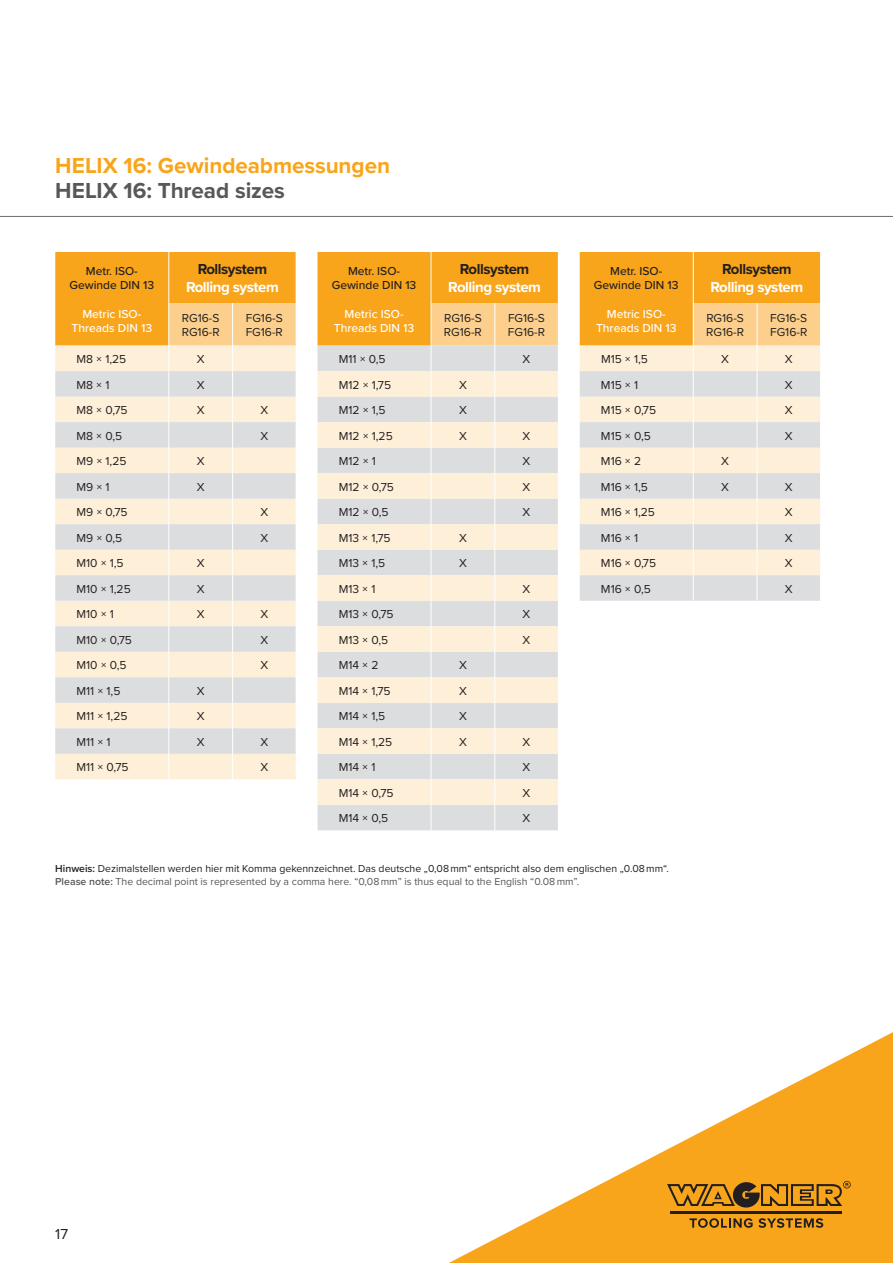
<style>
.page{position:relative;width:893px;height:1263px;background:#fff}
.page>*{position:absolute;margin:0;border:0;box-sizing:border-box;transform-origin:0 0}
.t1{font:700 22.5px "Proxima Nova";letter-spacing:-.005em;color:#f9a51b}
.t2{font:700 22.5px "Proxima Nova";letter-spacing:-.005em;color:#57585a}
.Tabellen_demi{font:700 15px/18px "Proxima Nova";letter-spacing:-.03em;color:#fff;text-align:center}
.t3{font:15px "Proxima Nova";color:#231f20}
.Tabellen_copy{font:12px/14.2px "Proxima Nova";color:#231f20}
.Tabellen_copy-2{font:500 12px/14.2px "Proxima Nova";color:#fff;text-align:center}
.Tabellen_copy-3{font:500 12px/14.2px "Proxima Nova";color:#231f20;text-align:center}
.Tabellen_demi-2{font:12px "Proxima Nova";color:#231f20}
.t4{font:10.5px "Proxima Nova";color:#231f20}
.t5{font:10.5px "Proxima Nova";color:#57585a}
.s1{color:#231f20}
.s2{font-weight:600}
</style>
<div class="page">
<svg style="left:449px;top:1032px;width:444px;height:231px"></svg>
<hr style="left:671px;top:1211px;width:171px;height:2px;background:#231f20">
<svg style="left:667px;top:1181px;width:184px;height:27px;background:#b1781c"></svg>
<svg style="left:689px;top:1218px;width:134px;height:10px"></svg>
<hr style="left:0;top:216px;width:893px;height:1px;background:#6c6d70">
<svg style="left:55px;top:252px;width:241px;height:527px;background:#f0ddbe"></svg>
<svg style="left:317px;top:252px;width:241px;height:578px;background:#eeddc1"></svg>
<svg style="left:580px;top:252px;width:241px;height:349px;background:#f0d7b0"></svg>
<hr style="left:820px;top:575px;width:2px;height:26px;background:#fff">
<p class="t1" style="left:55px;top:148px;width:336px">HELIX 16: Gewindeabmessungen</p>
<p class="t2" style="left:55px;top:174px;width:231px">HELIX 16: Thread sizes</p>
<p class="Tabellen_copy-3" style="left:70px;top:263px;width:86px">Metr. ISO-<br>Gewinde DIN 13</p>
<p class="Tabellen_copy-2" style="left:72px;top:306px;width:82px">Metric ISO-<br>Threads DIN 13</p>
<p class="Tabellen_demi" style="left:186px;top:260px;width:94px"><span class="s1">Rollsystem<br></span>Rolling system</p>
<p class="Tabellen_copy" style="left:182px;top:310px;width:39px">RG16-S<br>RG16-R</p>
<p class="Tabellen_copy" style="left:246px;top:310px;width:39px">FG16-S<br>FG16-R</p>
<p class="Tabellen_copy-3" style="left:332px;top:263px;width:86px">Metr. ISO-<br>Gewinde DIN 13</p>
<p class="Tabellen_copy-2" style="left:334px;top:306px;width:82px">Metric ISO-<br>Threads DIN 13</p>
<p class="Tabellen_demi" style="left:448px;top:260px;width:94px"><span class="s1">Rollsystem<br></span>Rolling system</p>
<p class="Tabellen_copy" style="left:444px;top:310px;width:39px">RG16-S<br>RG16-R</p>
<p class="Tabellen_copy" style="left:508px;top:310px;width:39px">FG16-S<br>FG16-R</p>
<p class="Tabellen_copy" style="left:77px;top:351px;width:51px">M8 × 1,25</p>
<p class="Tabellen_demi-2" style="left:197px;top:350px;width:9px">X</p>
<p class="Tabellen_copy" style="left:77px;top:377px;width:34px">M8 × 1</p>
<p class="Tabellen_demi-2" style="left:197px;top:376px;width:9px">X</p>
<p class="Tabellen_copy" style="left:77px;top:402px;width:53px">M8 × 0,75</p>
<p class="Tabellen_demi-2" style="left:197px;top:401px;width:9px">X</p>
<p class="Tabellen_demi-2" style="left:260px;top:401px;width:9px">X</p>
<p class="Tabellen_copy" style="left:77px;top:428px;width:47px">M8 × 0,5</p>
<p class="Tabellen_demi-2" style="left:260px;top:427px;width:9px">X</p>
<p class="Tabellen_copy" style="left:77px;top:453px;width:51px">M9 × 1,25</p>
<p class="Tabellen_demi-2" style="left:197px;top:452px;width:9px">X</p>
<p class="Tabellen_copy" style="left:77px;top:479px;width:35px">M9 × 1</p>
<p class="Tabellen_demi-2" style="left:197px;top:478px;width:9px">X</p>
<p class="Tabellen_copy" style="left:77px;top:504px;width:53px">M9 × 0,75</p>
<p class="Tabellen_demi-2" style="left:260px;top:503px;width:9px">X</p>
<p class="Tabellen_copy" style="left:77px;top:530px;width:47px">M9 × 0,5</p>
<p class="Tabellen_demi-2" style="left:260px;top:529px;width:9px">X</p>
<p class="Tabellen_copy" style="left:77px;top:555px;width:49px">M10 × 1,5</p>
<p class="Tabellen_demi-2" style="left:197px;top:554px;width:9px">X</p>
<p class="Tabellen_copy" style="left:77px;top:581px;width:56px">M10 × 1,25</p>
<p class="Tabellen_demi-2" style="left:197px;top:580px;width:9px">X</p>
<p class="Tabellen_copy" style="left:77px;top:607px;width:39px">M10 × 1</p>
<p class="Tabellen_demi-2" style="left:197px;top:605px;width:9px">X</p>
<p class="Tabellen_demi-2" style="left:260px;top:605px;width:9px">X</p>
<p class="Tabellen_copy" style="left:77px;top:632px;width:57px">M10 × 0,75</p>
<p class="Tabellen_demi-2" style="left:260px;top:631px;width:9px">X</p>
<p class="Tabellen_copy" style="left:77px;top:658px;width:52px">M10 × 0,5</p>
<p class="Tabellen_demi-2" style="left:260px;top:656px;width:9px">X</p>
<p class="Tabellen_copy" style="left:77px;top:683px;width:45px">M11 × 1,5</p>
<p class="Tabellen_demi-2" style="left:197px;top:682px;width:9px">X</p>
<p class="Tabellen_copy" style="left:77px;top:709px;width:52px">M11 × 1,25</p>
<p class="Tabellen_demi-2" style="left:197px;top:707px;width:9px">X</p>
<p class="Tabellen_copy" style="left:77px;top:734px;width:36px">M11 × 1</p>
<p class="Tabellen_demi-2" style="left:197px;top:733px;width:9px">X</p>
<p class="Tabellen_demi-2" style="left:260px;top:733px;width:9px">X</p>
<p class="Tabellen_copy" style="left:76px;top:760px;width:54px">M11 × 0,75</p>
<p class="Tabellen_demi-2" style="left:260px;top:758px;width:9px">X</p>
<p class="Tabellen_copy" style="left:339px;top:351px;width:48px">M11 × 0,5</p>
<p class="Tabellen_demi-2" style="left:523px;top:350px;width:9px">X</p>
<p class="Tabellen_copy" style="left:339px;top:377px;width:54px">M12 × 1,75</p>
<p class="Tabellen_demi-2" style="left:459px;top:376px;width:9px">X</p>
<p class="Tabellen_copy" style="left:339px;top:402px;width:48px">M12 × 1,5</p>
<p class="Tabellen_demi-2" style="left:459px;top:401px;width:9px">X</p>
<p class="Tabellen_copy" style="left:339px;top:428px;width:55px">M12 × 1,25</p>
<p class="Tabellen_demi-2" style="left:459px;top:427px;width:9px">X</p>
<p class="Tabellen_demi-2" style="left:523px;top:427px;width:9px">X</p>
<p class="Tabellen_copy" style="left:339px;top:453px;width:39px">M12 × 1</p>
<p class="Tabellen_demi-2" style="left:523px;top:452px;width:9px">X</p>
<p class="Tabellen_copy" style="left:339px;top:479px;width:57px">M12 × 0,75</p>
<p class="Tabellen_demi-2" style="left:523px;top:478px;width:9px">X</p>
<p class="Tabellen_copy" style="left:339px;top:504px;width:51px">M12 × 0,5</p>
<p class="Tabellen_demi-2" style="left:523px;top:503px;width:9px">X</p>
<p class="Tabellen_copy" style="left:339px;top:530px;width:53px">M13 × 1,75</p>
<p class="Tabellen_demi-2" style="left:459px;top:529px;width:9px">X</p>
<p class="Tabellen_copy" style="left:339px;top:555px;width:48px">M13 × 1,5</p>
<p class="Tabellen_demi-2" style="left:459px;top:554px;width:9px">X</p>
<p class="Tabellen_copy" style="left:339px;top:581px;width:38px">M13 × 1</p>
<p class="Tabellen_demi-2" style="left:523px;top:580px;width:9px">X</p>
<p class="Tabellen_copy" style="left:339px;top:607px;width:56px">M13 × 0,75</p>
<p class="Tabellen_demi-2" style="left:523px;top:605px;width:9px">X</p>
<p class="Tabellen_copy" style="left:339px;top:632px;width:51px">M13 × 0,5</p>
<p class="Tabellen_demi-2" style="left:523px;top:631px;width:9px">X</p>
<p class="Tabellen_copy" style="left:339px;top:658px;width:41px">M14 × 2</p>
<p class="Tabellen_demi-2" style="left:459px;top:656px;width:9px">X</p>
<p class="Tabellen_copy" style="left:339px;top:683px;width:53px">M14 × 1,75</p>
<p class="Tabellen_demi-2" style="left:459px;top:682px;width:9px">X</p>
<p class="Tabellen_copy" style="left:339px;top:709px;width:48px">M14 × 1,5</p>
<p class="Tabellen_demi-2" style="left:459px;top:707px;width:9px">X</p>
<p class="Tabellen_copy" style="left:339px;top:734px;width:55px">M14 × 1,25</p>
<p class="Tabellen_demi-2" style="left:459px;top:733px;width:9px">X</p>
<p class="Tabellen_demi-2" style="left:523px;top:733px;width:9px">X</p>
<p class="Tabellen_copy" style="left:339px;top:760px;width:38px">M14 × 1</p>
<p class="Tabellen_demi-2" style="left:523px;top:758px;width:9px">X</p>
<p class="Tabellen_copy" style="left:339px;top:785px;width:56px">M14 × 0,75</p>
<p class="Tabellen_demi-2" style="left:523px;top:784px;width:9px">X</p>
<p class="Tabellen_copy" style="left:339px;top:811px;width:51px">M14 × 0,5</p>
<p class="Tabellen_demi-2" style="left:523px;top:809px;width:9px">X</p>
<p class="Tabellen_copy-3" style="left:594px;top:263px;width:86px">Metr. ISO-<br>Gewinde DIN 13</p>
<p class="Tabellen_copy-2" style="left:596px;top:306px;width:82px">Metric ISO-<br>Threads DIN 13</p>
<p class="Tabellen_demi" style="left:710px;top:260px;width:94px"><span class="s1">Rollsystem<br></span>Rolling system</p>
<p class="Tabellen_copy" style="left:706px;top:310px;width:39px">RG16-S<br>RG16-R</p>
<p class="Tabellen_copy" style="left:770px;top:310px;width:39px">FG16-S<br>FG16-R</p>
<p class="Tabellen_copy" style="left:601px;top:351px;width:48px">M15 × 1,5</p>
<p class="Tabellen_demi-2" style="left:721px;top:350px;width:9px">X</p>
<p class="Tabellen_demi-2" style="left:785px;top:350px;width:9px">X</p>
<p class="Tabellen_copy" style="left:601px;top:377px;width:39px">M15 × 1</p>
<p class="Tabellen_demi-2" style="left:785px;top:376px;width:9px">X</p>
<p class="Tabellen_copy" style="left:601px;top:402px;width:57px">M15 × 0,75</p>
<p class="Tabellen_demi-2" style="left:785px;top:401px;width:9px">X</p>
<p class="Tabellen_copy" style="left:601px;top:428px;width:51px">M15 × 0,5</p>
<p class="Tabellen_demi-2" style="left:785px;top:427px;width:9px">X</p>
<p class="Tabellen_copy" style="left:601px;top:453px;width:42px">M16 × 2</p>
<p class="Tabellen_demi-2" style="left:721px;top:452px;width:9px">X</p>
<p class="Tabellen_copy" style="left:601px;top:479px;width:48px">M16 × 1,5</p>
<p class="Tabellen_demi-2" style="left:721px;top:478px;width:9px">X</p>
<p class="Tabellen_demi-2" style="left:785px;top:478px;width:9px">X</p>
<p class="Tabellen_copy" style="left:601px;top:504px;width:56px">M16 × 1,25</p>
<p class="Tabellen_demi-2" style="left:785px;top:503px;width:9px">X</p>
<p class="Tabellen_copy" style="left:601px;top:530px;width:39px">M16 × 1</p>
<p class="Tabellen_demi-2" style="left:785px;top:529px;width:9px">X</p>
<p class="Tabellen_copy" style="left:601px;top:555px;width:57px">M16 × 0,75</p>
<p class="Tabellen_demi-2" style="left:785px;top:554px;width:9px">X</p>
<p class="Tabellen_copy" style="left:601px;top:581px;width:51px">M16 × 0,5</p>
<p class="Tabellen_demi-2" style="left:785px;top:580px;width:9px">X</p>
<p class="t4" style="left:55px;top:861px;width:615px"><span class="s2">Hinweis:</span> Dezimalstellen werden hier mit Komma gekennzeichnet. Das deutsche „0,08 mm“ entspricht also dem englischen „0.08 mm“.</p>
<p class="t5" style="left:55px;top:874px;width:526px"><span class="s2">Please note:</span> The decimal point is represented by a comma here. “0,08 mm” is thus equal to the English “0.08 mm”.</p>
<p class="t3" style="left:55px;top:1222px;width:14px">17</p>
</div>
